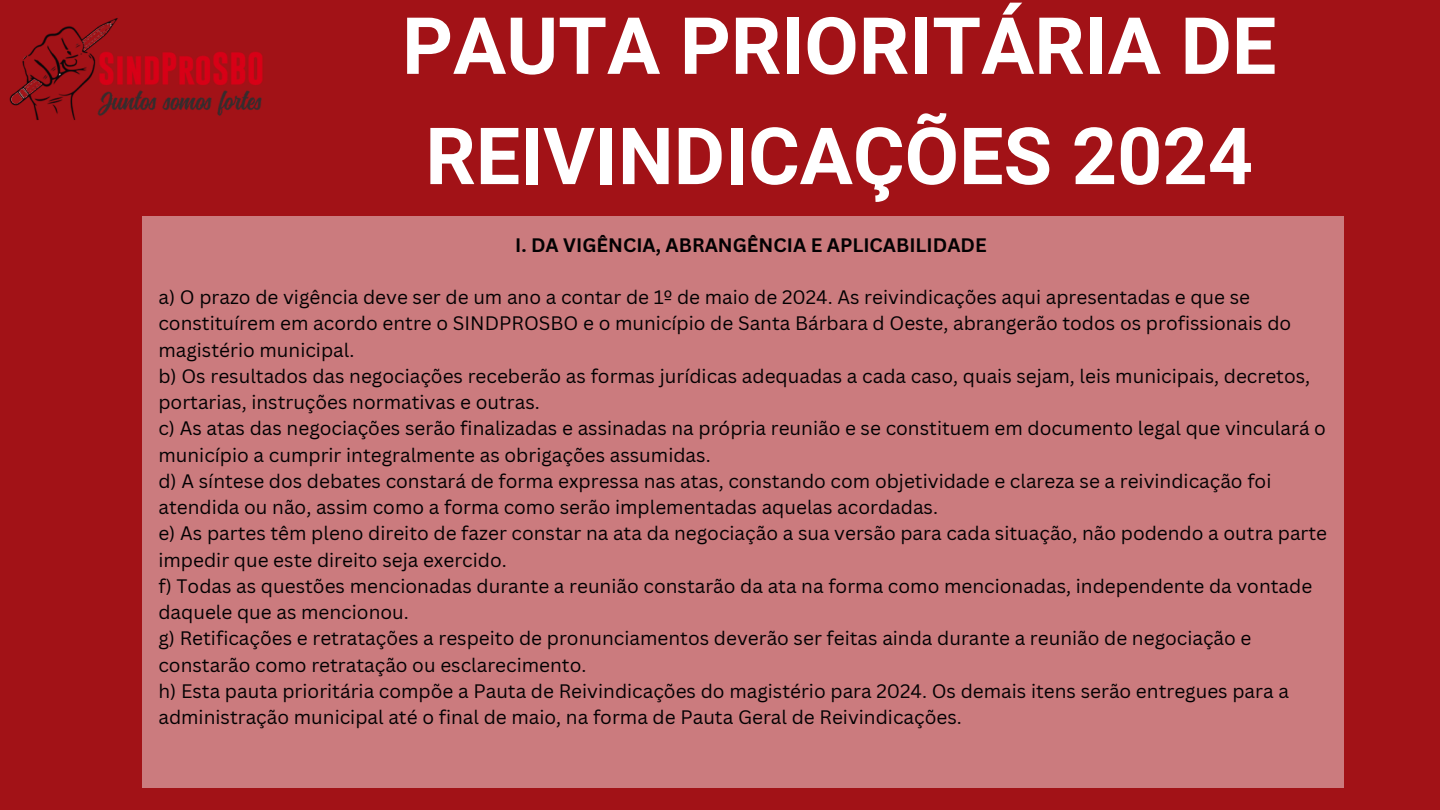
<style>
.page{position:relative;width:1440px;height:810px;background:#a21217}
.page>*{position:absolute;margin:0;border:0;box-sizing:border-box;transform-origin:0 0}
.t1{font:700 79px/110.2px "Roboto";color:#fff}
.t2{font:19px/26.2px "Canva Sans";color:#030102}
.t3{font:700 19px "Canva Sans";color:#030102}
</style>
<div class="page">
<div style="left:142px;top:217px;width:1201px;height:571px;background:#cb7b7e"></div>
<img style="left:9px;top:18px;width:254px;height:102px">
<p class="t1" style="left:402px;top:-8px;width:876px">PAUTA PRIORITÁRIA DE<br>REIVINDICAÇÕES 2024</p>
<p class="t3" style="left:515px;top:231px;width:473px">I. DA VIGÊNCIA, ABRANGÊNCIA E APLICABILIDADE</p>
<h1 class="t2" style="left:158px;top:284px;width:1134px">a) O prazo de vigência deve ser de um ano a contar de 1º de maio de 2024. As reivindicações aqui apresentadas e que se constituírem em acordo entre o SINDPROSBO e o município de Santa Bárbara d Oeste, abrangerão todos os profissionais do magistério municipal.</h1>
<h2 class="t2" style="left:158px;top:362px;width:1153px">b) Os resultados das negociações receberão as formas jurídicas adequadas a cada caso, quais sejam, leis municipais, decretos, portarias, instruções normativas e outras.</h2>
<p class="t2" style="left:158px;top:415px;width:1169px">c) As atas das negociações serão finalizadas e assinadas na própria reunião e se constituem em documento legal que vinculará o município a cumprir integralmente as obrigações assumidas.</p>
<p class="t2" style="left:158px;top:467px;width:1115px">d) A síntese dos debates constará de forma expressa nas atas, constando com objetividade e clareza se a reivindicação foi atendida ou não, assim como a forma como serão implementadas aquelas acordadas.</p>
<p class="t2" style="left:158px;top:520px;width:1170px">e) As partes têm pleno direito de fazer constar na ata da negociação a sua versão para cada situação, não podendo a outra parte impedir que este direito seja exercido.</p>
<p class="t2" style="left:158px;top:572px;width:1155px">f) Todas as questões mencionadas durante a reunião constarão da ata na forma como mencionadas, independente da vontade daquele que as mencionou.</p>
<p class="t2" style="left:158px;top:625px;width:1095px">g) Retificações e retratações a respeito de pronunciamentos deverão ser feitas ainda durante a reunião de negociação e constarão como retratação ou esclarecimento.</p>
<p class="t2" style="left:158px;top:677px;width:1132px">h) Esta pauta prioritária compõe a Pauta de Reivindicações do magistério para 2024. Os demais itens serão entregues para a administração municipal até o final de maio, na forma de Pauta Geral de Reivindicações.</p>
</div>
